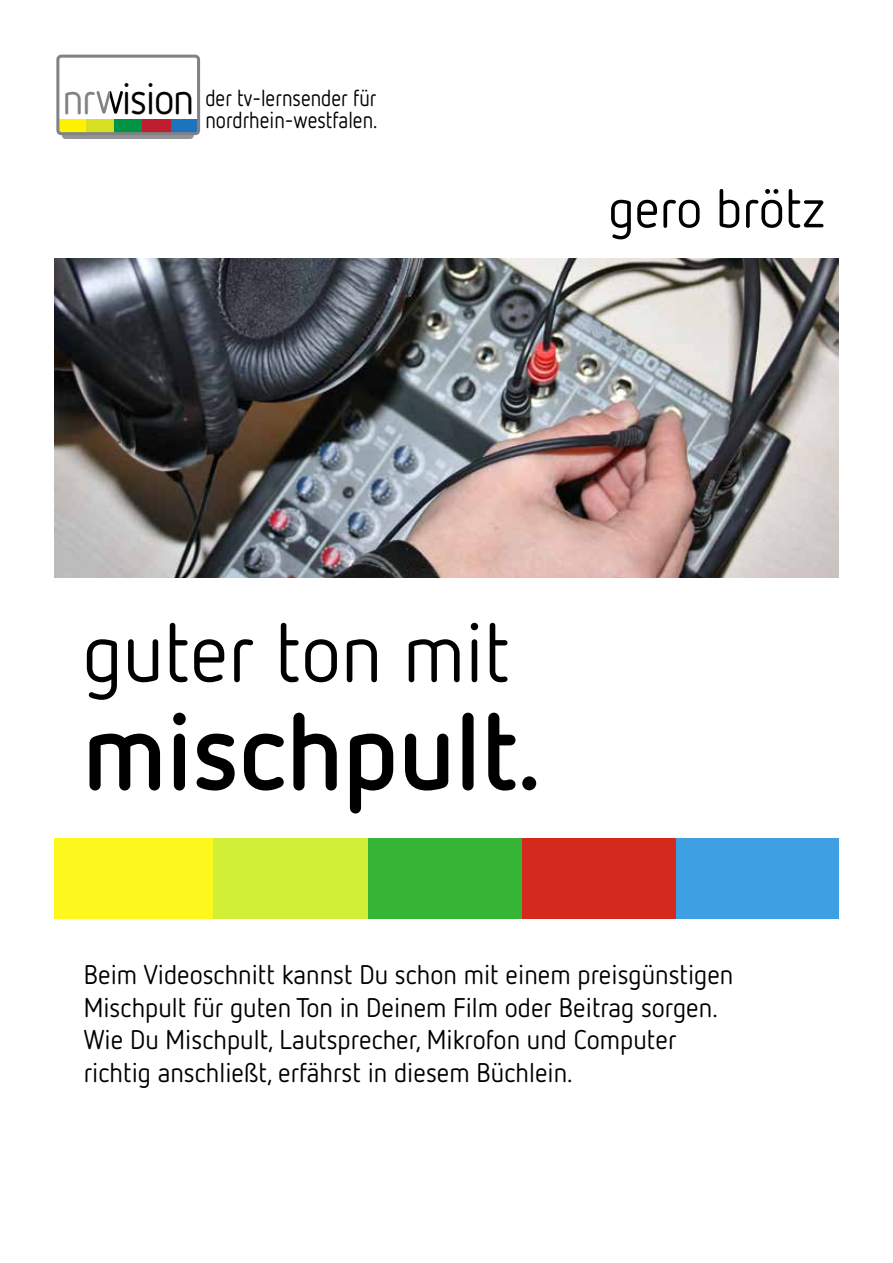
<style>
.page{position:relative;width:893px;height:1263px;background:#fff}
.page>*{position:absolute;margin:0;border:0;box-sizing:border-box;transform-origin:0 0}
.t1{font:700 108px "Netto OT";color:#000}
.t2{font:82.5px "Netto OT";color:#000}
.t3{font:54px "Netto OT";color:#000}
.t4{font:27px/32.4px "Netto OT";color:#000}
.t5{font:23.1px/22.5px "Netto OT";color:#000;text-align:right;scale:.91 1}
.s1{font-size:43.5px;color:#808285}
.s2{font-size:43.5px}
</style>
<div class="page">
<img style="left:54px;top:259px;width:785px;height:318px">
<div style="left:54px;top:838px;width:160px;height:80px;background:#fdf71d"></div>
<div style="left:214px;top:838px;width:154px;height:80px;background:#d1ef37"></div>
<div style="left:368px;top:838px;width:154px;height:80px;background:#36b436"></div>
<div style="left:522px;top:838px;width:155px;height:80px;background:#d4291d"></div>
<div style="left:677px;top:838px;width:162px;height:80px;background:#3ea0e3"></div>
<div style="left:62px;top:133px;width:132px;height:6px;background:#939598;border-radius:3px"></div>
<div style="left:170px;top:119px;width:28px;height:15px;background:#1c75bc"></div>
<div style="left:142px;top:119px;width:28px;height:15px;background:#be1e2d"></div>
<div style="left:114px;top:119px;width:28px;height:15px;background:#009444"></div>
<div style="left:86px;top:119px;width:28px;height:15px;background:#d7df23"></div>
<div style="left:58px;top:119px;width:28px;height:15px;background:#fff200"></div>
<div style="left:56px;top:55px;width:144px;height:80px;border:3px solid #808285;border-radius:4px"></div>
<svg style="left:97px;top:91px;width:26px;height:23px"></svg>
<p class="t5" style="left:63px;top:86px;width:348px"><span class="s1">nr</span> <span class="s2">ision</span> der tv-lernsender für nordrhein-westfalen.</p>
<h3 class="t3" style="left:608px;top:175px;width:218px">gero brötz</h3>
<h2 class="t2" style="left:83px;top:602px;width:429px">guter ton mit</h2>
<h1 class="t1" style="left:83px;top:683px;width:459px">mischpult.</h1>
<p class="t4" style="left:84px;top:958px;width:651px">Beim Videoschnitt kannst Du schon mit einem preisgünstigen Mischpult für guten Ton in Deinem Film oder Beitrag sorgen.<br>Wie Du Mischpult, Lautsprecher, Mikrofon und Computer richtig anschließt, erfährst in diesem Büchlein.</p>
</div>
